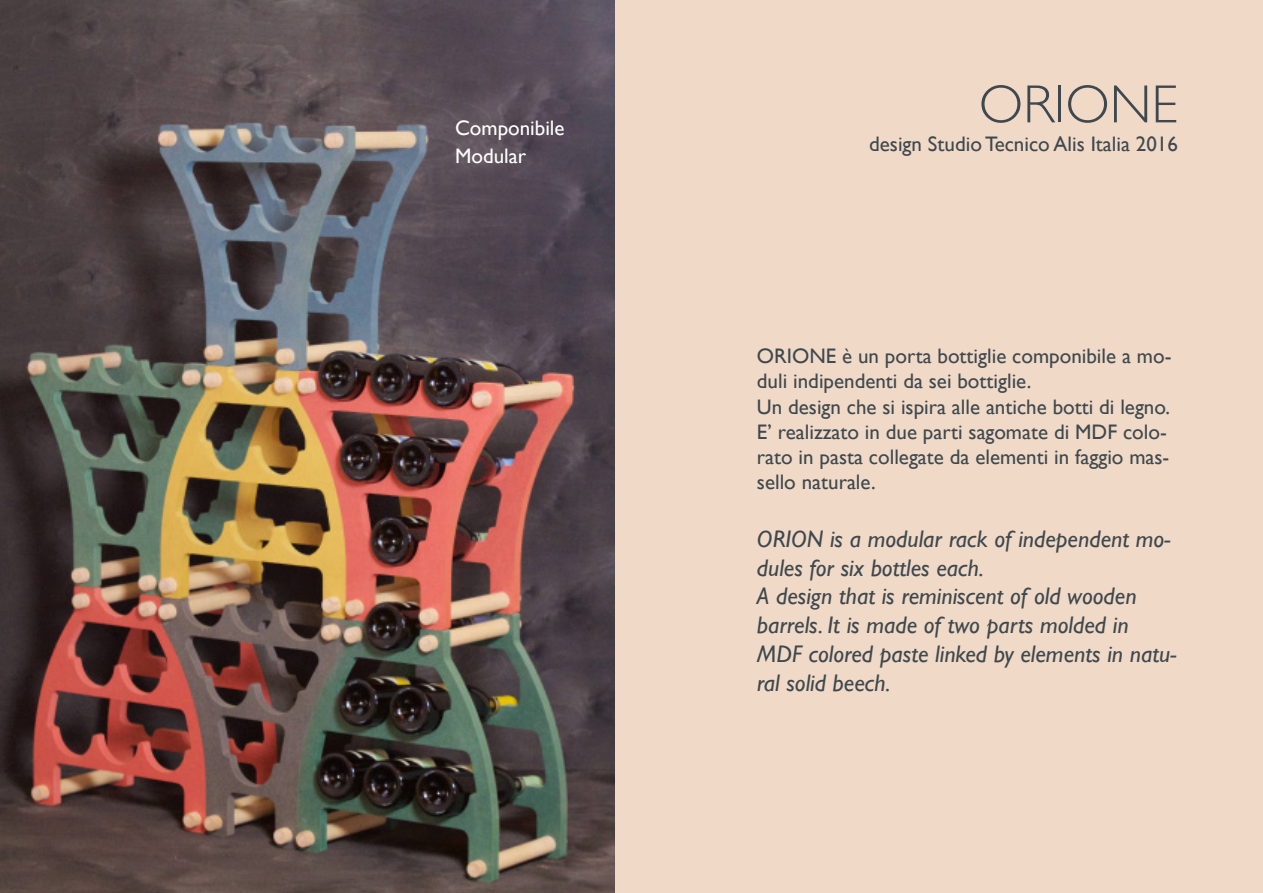
<style>
.page{position:relative;width:1263px;height:893px;background:#f0dac7}
.page>*{position:absolute;margin:0;border:0;box-sizing:border-box;transform-origin:0 0}
.t1{font:300 54px "Gill Sans";color:#3f484e}
.t2{font:italic 24px/28.8px "Gill Sans";color:#3f484e}
.t3{font:21px/25.2px "Gill Sans";color:#3f484e}
.t4{font:21px/27.5px "Gill Sans";color:#fff}
</style>
<div class="page">
<img style="left:0;top:0;width:614px;height:893px">
<p class="t4" style="left:455px;top:114px;width:111px">Componibile<br>Modular</p>
<h1 class="t1" style="left:979px;top:62px;width:201px">ORIONE</h1>
<p class="t3" style="left:869px;top:132px;width:310px">design Studio Tecnico Alis Italia 2016</p>
<p class="t3" style="left:757px;top:343px;width:416px">ORIONE è un porta bottiglie componibile a mo&shy;duli indipendenti da sei bottiglie.<br>Un design che si ispira alle antiche botti di legno.<br>E’ realizzato in due parti sagomate di MDF colo&shy;rato in pasta collegate da elementi in faggio mas&shy;sello naturale.</p>
<p class="t2" style="left:757px;top:524px;width:421px">ORION is a modular rack of independent mo&shy;dules for six bottles each.<br>A design that is reminiscent of old wooden barrels. It is made of two parts molded in MDF colored paste linked by elements in natu&shy;ral solid beech.</p>
</div>
